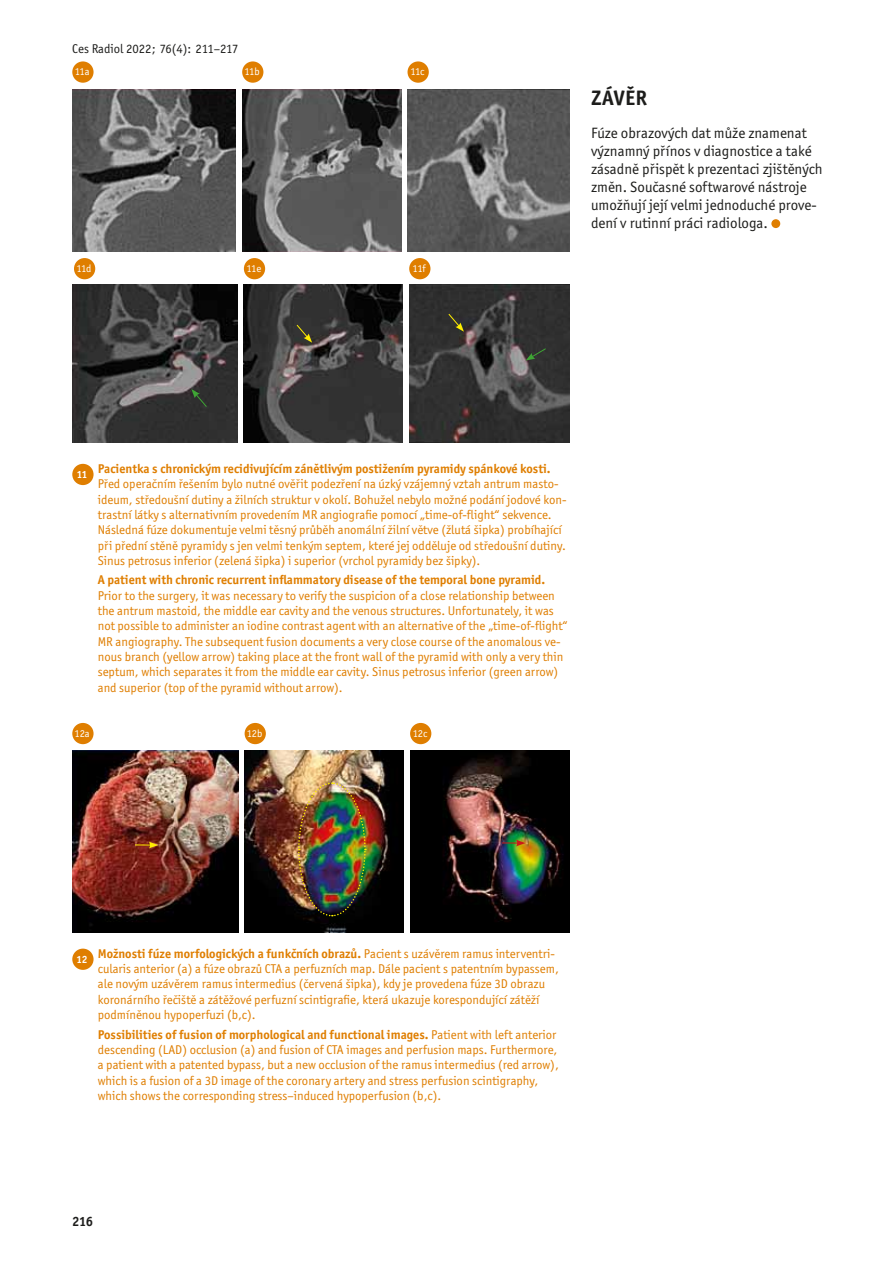
<style>
.page{position:relative;width:893px;height:1263px;background:#fff}
.page>*{position:absolute;margin:0;border:0;box-sizing:border-box;transform-origin:0 0}
.t1{font:700 21px "Officina Sans Itc TOT";letter-spacing:.015em;color:#1d1d1b}
.t2{font:15px/18px "Officina Sans Itc TOT";color:#1d1d1b}
.t3{font:700 13.5px "Officina Sans Itc TOT";color:#1d1d1b}
.t4{font:12.75px/15.3px "Officina Sans Itc TOT";color:#df7e00}
.t5{font:700 12.75px "Officina Sans Itc TOT";color:#df7e00}
.t6{font:12.75px "Officina Sans Itc TOT";color:#1d1d1b}
.t7{font:10.5px "Officina Sans Itc TOT";letter-spacing:-.01em;color:#fff}
.s1{font-weight:700}
</style>
<div class="page">
<img style="left:72px;top:89px;width:164px;height:162px">
<img style="left:242px;top:89px;width:159px;height:162px">
<img style="left:407px;top:89px;width:163px;height:162px">
<img style="left:72px;top:285px;width:165px;height:157px">
<img style="left:244px;top:285px;width:159px;height:157px">
<img style="left:409px;top:285px;width:161px;height:157px">
<div style="left:72px;top:61px;width:22px;height:22px;background:#df7e00;border-radius:50%"></div>
<div style="left:242px;top:61px;width:21px;height:22px;background:#df7e00;border-radius:50%"></div>
<div style="left:407px;top:61px;width:22px;height:22px;background:#df7e00;border-radius:50%"></div>
<div style="left:74px;top:258px;width:21px;height:21px;background:#df7e00;border-radius:50%"></div>
<div style="left:244px;top:258px;width:21px;height:21px;background:#df7e00;border-radius:50%"></div>
<div style="left:409px;top:258px;width:21px;height:21px;background:#df7e00;border-radius:50%"></div>
<div style="left:771px;top:219px;width:9px;height:9px;background:#df7e00;border-radius:50%"></div>
<div style="left:72px;top:464px;width:22px;height:21px;background:#df7e00;border-radius:50%"></div>
<img style="left:72px;top:751px;width:166px;height:181px">
<img style="left:245px;top:751px;width:159px;height:181px">
<img style="left:410px;top:751px;width:159px;height:181px">
<div style="left:72px;top:723px;width:22px;height:21px;background:#df7e00;border-radius:50%"></div>
<div style="left:245px;top:723px;width:21px;height:21px;background:#df7e00;border-radius:50%"></div>
<div style="left:410px;top:723px;width:21px;height:21px;background:#df7e00;border-radius:50%"></div>
<div style="left:72px;top:948px;width:22px;height:22px;background:#df7e00;border-radius:50%"></div>
<svg style="left:191px;top:389px;width:16px;height:18px"></svg>
<svg style="left:296px;top:324px;width:16px;height:19px"></svg>
<svg style="left:448px;top:313px;width:16px;height:19px"></svg>
<svg style="left:526px;top:348px;width:20px;height:12px"></svg>
<svg style="left:135px;top:842px;width:23px;height:6px"></svg>
<svg style="left:502px;top:840px;width:23px;height:6px"></svg>
<img style="left:297px;top:782px;width:69px;height:135px">
<p class="t6" style="left:72px;top:41px;width:168px">Ces Radiol 2022; 76(4): 211–217</p>
<p class="t7" style="left:75px;top:66px;width:16px">11a</p>
<p class="t7" style="left:245px;top:66px;width:17px">11b</p>
<p class="t7" style="left:410px;top:66px;width:16px">11c</p>
<p class="t7" style="left:76px;top:262px;width:17px">11d</p>
<p class="t7" style="left:246px;top:262px;width:16px">11e</p>
<p class="t7" style="left:413px;top:263px;width:15px">11f</p>
<h1 class="t1" style="left:591px;top:84px;width:58px">ZÁVĚR</h1>
<p class="t2" style="left:591px;top:124px;width:233px">Fúze obrazových dat může znamenat významný přínos v diagnostice a také zásadně přispět k prezentaci zjištěných změn. Současné softwarové nástroje umožňují její velmi jednoduché prove&shy;dení v rutinní práci radiologa.</p>
<p class="t4" style="left:98px;top:461px;width:470px;text-indent:-21px"><sub>11</sub> <span class="s1">Pacientka s chronickým recidivujícím zánětlivým postižením pyramidy spánkové kosti.<br></span>Před operačním řešením bylo nutné ověřit podezření na úzký vzájemný vztah antrum masto&shy;ideum, středoušní dutiny a žilních struktur v okolí. Bohužel nebylo možné podání jodové kon&shy;trastní látky s alternativním provedením MR angiografie pomocí „time-of-flight“ sekvence.<br>Následná fúze dokumentuje velmi těsný průběh anomální žilní větve (žlutá šipka) probíhající při přední stěně pyramidy s jen velmi tenkým septem, které jej odděluje od středoušní dutiny.<br>Sinus petrosus inferior (zelená šipka) i superior (vrchol pyramidy bez šipky).</p>
<p class="t5" style="left:98px;top:572px;width:449px">A patient with chronic recurrent inflammatory disease of the temporal bone pyramid.</p>
<p class="t4" style="left:98px;top:588px;width:472px">Prior to the surgery, it was necessary to verify the suspicion of a close relationship between the antrum mastoid, the middle ear cavity and the venous structures. Unfortunately, it was not possible to administer an iodine contrast agent with an alternative of the „time-of-flight“ MR angiography. The subsequent fusion documents a very close course of the anomalous ve&shy;nous branch (yellow arrow) taking place at the front wall of the pyramid with only a very thin septum, which separates it from the middle ear cavity. Sinus petrosus inferior (green arrow) and superior (top of the pyramid without arrow).</p>
<p class="t7" style="left:75px;top:727px;width:17px">12a</p>
<p class="t7" style="left:247px;top:727px;width:17px">12b</p>
<p class="t7" style="left:413px;top:727px;width:16px">12c</p>
<p class="t4" style="left:98px;top:946px;width:462px;text-indent:-21px"><sub>12</sub> <span class="s1">Možnosti fúze morfologických a funkčních obrazů.</span> Pacient s uzávěrem ramus interventri&shy;cularis anterior (a) a fúze obrazů CTA a perfuzních map. Dále pacient s patentním bypassem, ale novým uzávěrem ramus intermedius (červená šipka), kdy je provedena fúze 3D obrazu koronárního řečiště a zátěžové perfuzní scintigrafie, která ukazuje korespondující zátěží podmíněnou hypoperfuzi (b,c).</p>
<p class="t4" style="left:98px;top:1027px;width:462px"><span class="s1">Possibilities of fusion of morphological and functional images.</span> Patient with left anterior descending (LAD) occlusion (a) and fusion of CTA images and perfusion maps. Furthermore, a patient with a patented bypass, but a new occlusion of the ramus intermedius (red arrow), which is a fusion of a 3D image of the coronary artery and stress perfusion scintigraphy, which shows the corresponding stress–induced hypoperfusion (b,c).</p>
<p class="t3" style="left:72px;top:1213px;width:22px">216</p>
</div>
